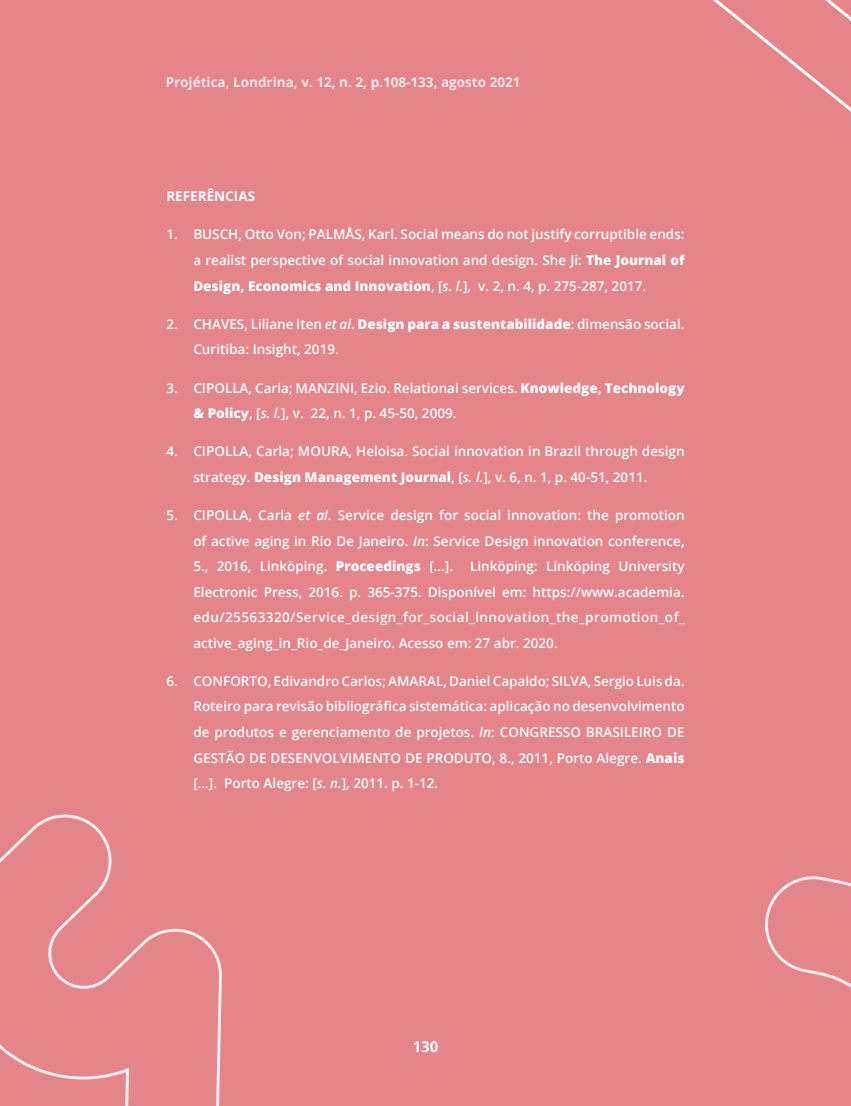
<style>
.page{position:relative;width:851px;height:1106px;background:#fff}
.page>*{position:absolute;margin:0;border:0;box-sizing:border-box;transform-origin:0 0}
.t1{font:700 15px "Open Sans";color:#fff}
.t2{font:600 13.5px/25.5px "Open Sans";color:#fff;text-align:justify}
.Referências{font:700 13.5px "Open Sans";color:#fff}
.s1{font-weight:800}
.s2{font-style:italic}
</style>
<div class="page">
<div style="left:0;top:0;width:850px;height:1106px;background:#e48589"></div>
<svg style="left:765px;top:876px;width:85px;height:111px"></svg>
<svg style="left:0;top:814px;width:222px;height:292px"></svg>
<svg style="left:713px;top:0;width:137px;height:111px"></svg>
<p class="Referências" style="left:166px;top:72px;width:356px">Projética, Londrina, v. 12, n. 2, p.108-133, agosto 2021</p>
<p class="Referências" style="left:166px;top:187px;width:90px">REFERÊNCIAS</p>
<p class="t2" style="left:193px;top:221px;width:492px;text-indent:-27px">1. BUSCH, Otto Von; PALMÅS, Karl. Social means do not justify corruptible ends: a realist perspective of social innovation and design. She Ji: <span class="s1">The Journal of Design, Economics and Innovation</span>, [<span class="s2">s. l.</span>], v. 2, n. 4, p. 275-287, 2017.</p>
<p class="t2" style="left:193px;top:311px;width:492px;text-indent:-27px">2. CHAVES, Liliane Iten <span class="s2">et al</span>. <span class="s1">Design para a sustentabilidade</span>: dimensão social.<br>Curitiba: Insight, 2019.</p>
<p class="t2" style="left:193px;top:374px;width:492px;text-indent:-27px">3. CIPOLLA, Carla; MANZINI, Ezio. Relational services. <span class="s1">Knowledge, Technology &amp; Policy</span>, [<span class="s2">s. l.</span>], v. 22, n. 1, p. 45-50, 2009.</p>
<p class="t2" style="left:193px;top:438px;width:492px;text-indent:-27px">4. CIPOLLA, Carla; MOURA, Heloisa. Social innovation in Brazil through design strategy. <span class="s1">Design Management Journal</span>, [<span class="s2">s. l.</span>], v. 6, n. 1, p. 40-51, 2011.</p>
<p class="t2" style="left:193px;top:502px;width:492px;text-indent:-27px">5. CIPOLLA, Carla <span class="s2">et al</span>. Service design for social innovation: the promotion of active aging in Rio De Janeiro. <span class="s2">In</span>: Service Design innovation conference, 5., 2016, Linköping. <span class="s1">Proceedings</span> [...].</p>
<p class="t2" style="left:193px;top:553px;width:493px;text-indent:276px">Linköping: Linköping University Electronic Press, 2016. p. 365-375. Disponível em: https://www.academia. edu/25563320/Service_design_for_social_innovation_the_promotion_of_ active_aging_in_Rio_de_Janeiro. Acesso em: 27 abr. 2020.</p>
<p class="t2" style="left:193px;top:668px;width:492px;text-indent:-27px">6. CONFORTO, Edivandro Carlos; AMARAL, Daniel Capaldo; SILVA, Sergio Luis da.<br>Roteiro para revisão bibliográfica sistemática: aplicação no desenvolvimento de produtos e gerenciamento de projetos. <span class="s2">In</span>: CONGRESSO BRASILEIRO DE GESTÃO DE DESENVOLVIMENTO DE PRODUTO, 8., 2011, Porto Alegre. <span class="s1">Anais </span>[...]. Porto Alegre: [<span class="s2">s. n.</span>], 2011. p. 1-12.</p>
<p class="t1" style="left:412px;top:1035px;width:27px">130</p>
</div>
